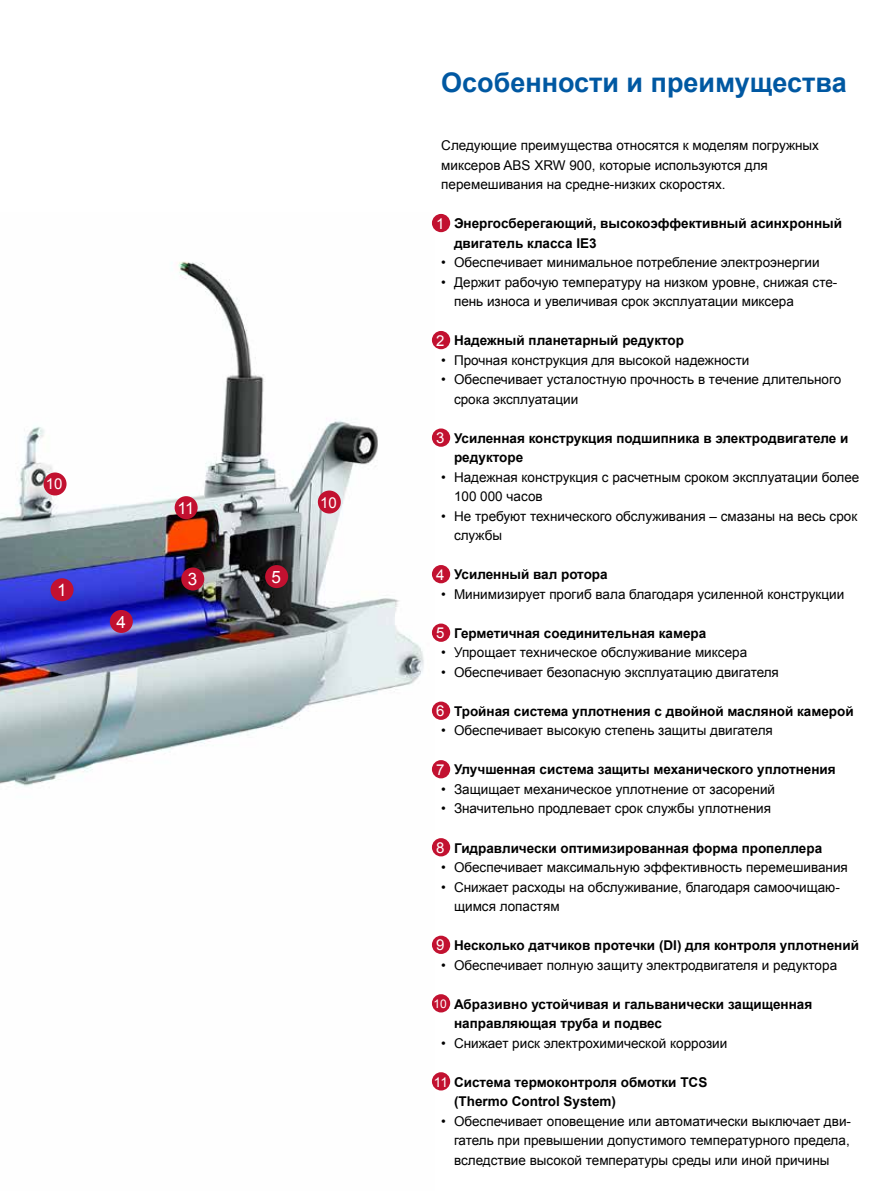
<style>
.page{position:relative;width:893px;height:1191px;background:#fff}
.page>*{position:absolute;margin:0;border:0;box-sizing:border-box;transform-origin:0 0}
.t1{font:700 27px "Arial";color:#0058a2}
.t2{font:17.1px "Arial";color:#fff}
.t3{font:16.5px "Arial";color:#fff}
.t4{font:15px "Arial";color:#fff}
.t5{font:13.5px/19.5px "Arial";color:#000}
.t6{font:700 13.5px/19.5px "Arial";color:#000}
.t7{font:13.5px "Arial";color:#fff}
.t8{font:12px "Arial";color:#fff}
</style>
<div class="page">
<img style="left:0;top:217px;width:434px;height:870px">
<div style="left:51px;top:578px;width:23px;height:23px;background:#c21130;border-radius:50%"></div>
<div style="left:181px;top:567px;width:23px;height:23px;background:#c21130;border-radius:50%"></div>
<div style="left:318px;top:490px;width:23px;height:23px;background:#c21130;border-radius:50%"></div>
<div style="left:44px;top:472px;width:23px;height:23px;background:#c21130;border-radius:50%"></div>
<div style="left:175px;top:496px;width:23px;height:23px;background:#c21130;border-radius:50%"></div>
<div style="left:110px;top:610px;width:23px;height:23px;background:#c21130;border-radius:50%"></div>
<div style="left:265px;top:565px;width:23px;height:23px;background:#c21130;border-radius:50%"></div>
<div style="left:432px;top:214px;width:18px;height:18px;background:#c21130;border-radius:50%"></div>
<div style="left:432px;top:331px;width:18px;height:18px;background:#c21130;border-radius:50%"></div>
<div style="left:432px;top:428px;width:18px;height:19px;background:#c21130;border-radius:50%"></div>
<div style="left:432px;top:565px;width:18px;height:18px;background:#c21130;border-radius:50%"></div>
<div style="left:432px;top:623px;width:18px;height:19px;background:#c21130;border-radius:50%"></div>
<div style="left:432px;top:701px;width:18px;height:19px;background:#c21130;border-radius:50%"></div>
<div style="left:432px;top:760px;width:18px;height:18px;background:#c21130;border-radius:50%"></div>
<div style="left:432px;top:838px;width:18px;height:18px;background:#c21130;border-radius:50%"></div>
<div style="left:432px;top:935px;width:18px;height:19px;background:#c21130;border-radius:50%"></div>
<div style="left:432px;top:994px;width:18px;height:18px;background:#c21130;border-radius:50%"></div>
<div style="left:432px;top:1072px;width:18px;height:18px;background:#c21130;border-radius:50%"></div>
<p class="t4" style="left:46px;top:474px;width:18px">10</p>
<p class="t2" style="left:57px;top:579px;width:11px">1</p>
<p class="t2" style="left:116px;top:610px;width:11px">4</p>
<p class="t3" style="left:177px;top:497px;width:19px">11</p>
<p class="t2" style="left:188px;top:568px;width:11px">3</p>
<p class="t2" style="left:272px;top:565px;width:11px">5</p>
<p class="t4" style="left:320px;top:492px;width:18px">10</p>
<h1 class="t1" style="left:441px;top:64px;width:407px">Особенности и преимущества</h1>
<p class="t5" style="left:441px;top:136px;width:379px">Следующие преимущества относятся к моделям погружных миксеров ABS XRW 900, которые используются для перемешивания на средне-низких скоростях.</p>
<p class="t4" style="left:436px;top:213px;width:10px">1</p>
<p class="t6" style="left:454px;top:214px;width:390px;text-indent:-13px">• Энергосберегающий, высокоэффективный асинхронный двигатель класса IE3</p>
<p class="t5" style="left:441px;top:253px;width:380px">• Обеспечивает минимальное потребление электроэнергии</p>
<p class="t5" style="left:454px;top:272px;width:385px;text-indent:-13px">• Держит рабочую температуру на низком уровне, снижая сте&shy;пень износа и увеличивая срок эксплуатации миксера</p>
<p class="t6" style="left:441px;top:331px;width:244px">• Надежный планетарный редуктор</p>
<p class="t5" style="left:441px;top:350px;width:310px">• Прочная конструкция для высокой надежности</p>
<p class="t5" style="left:454px;top:370px;width:389px;text-indent:-13px">• Обеспечивает усталостную прочность в течение длительного срока эксплуатации</p>
<p class="t6" style="left:454px;top:429px;width:396px;text-indent:-13px">• Усиленная конструкция подшипника в электродвигателе и редукторе</p>
<p class="t5" style="left:454px;top:467px;width:407px;text-indent:-13px">• Надежная конструкция с расчетным сроком эксплуатации более<br>100 000 часов</p>
<p class="t5" style="left:454px;top:506px;width:405px;text-indent:-13px">• Не требуют технического обслуживания – смазаны на весь срок службы</p>
<p class="t6" style="left:441px;top:565px;width:168px">• Усиленный вал ротора</p>
<p class="t5" style="left:441px;top:584px;width:404px">• Минимизирует прогиб вала благодаря усиленной конструкции</p>
<p class="t6" style="left:441px;top:624px;width:267px">• Герметичная соединительная камера</p>
<p class="t5" style="left:441px;top:643px;width:307px">• Упрощает техническое обслуживание миксера</p>
<p class="t5" style="left:441px;top:662px;width:339px">• Обеспечивает безопасную эксплуатацию двигателя</p>
<p class="t6" style="left:441px;top:702px;width:414px">• Тройная система уплотнения с двойной масляной камерой</p>
<p class="t5" style="left:441px;top:721px;width:333px">• Обеспечивает высокую степень защиты двигателя</p>
<p class="t6" style="left:441px;top:760px;width:396px">• Улучшенная система защиты механического уплотнения</p>
<p class="t5" style="left:441px;top:779px;width:335px">• Защищает механическое уплотнение от засорений</p>
<p class="t5" style="left:441px;top:799px;width:331px">• Значительно продлевает срок службы уплотнения</p>
<p class="t6" style="left:441px;top:838px;width:382px">• Гидравлически оптимизированная форма пропеллера</p>
<p class="t5" style="left:441px;top:857px;width:408px">• Обеспечивает максимальную эффективность перемешивания</p>
<p class="t5" style="left:454px;top:877px;width:387px;text-indent:-13px">• Снижает расходы на обслуживание, благодаря самоочищаю&shy;щимся лопастям</p>
<p class="t6" style="left:441px;top:936px;width:419px">• Несколько датчиков протечки (DI) для контроля уплотнений</p>
<p class="t5" style="left:441px;top:955px;width:397px">• Обеспечивает полную защиту электродвигателя и редуктора</p>
<p class="t6" style="left:454px;top:994px;width:360px;text-indent:-13px">• Абразивно устойчивая и гальванически защищенная направляющая труба и подвес</p>
<p class="t5" style="left:441px;top:1033px;width:288px">• Снижает риск электрохимической коррозии</p>
<p class="t6" style="left:454px;top:1072px;width:255px;text-indent:-13px">• Система термоконтроля обмотки TCS (Thermo Control System)</p>
<p class="t5" style="left:454px;top:1111px;width:398px;text-align:justify;text-indent:-13px">• Обеспечивает оповещение или автоматически выключает дви&shy;гатель при превышении допустимого температурного предела, вследствие высокой температуры среды или иной причины</p>
<p class="t4" style="left:436px;top:330px;width:10px">2</p>
<p class="t4" style="left:436px;top:428px;width:10px">3</p>
<p class="t4" style="left:436px;top:564px;width:10px">4</p>
<p class="t4" style="left:436px;top:623px;width:10px">5</p>
<p class="t4" style="left:436px;top:701px;width:10px">6</p>
<p class="t4" style="left:436px;top:759px;width:10px">7</p>
<p class="t4" style="left:436px;top:837px;width:10px">8</p>
<p class="t4" style="left:436px;top:935px;width:10px">9</p>
<p class="t8" style="left:433px;top:995px;width:15px">10</p>
<p class="t7" style="left:434px;top:1073px;width:16px">11</p>
</div>
